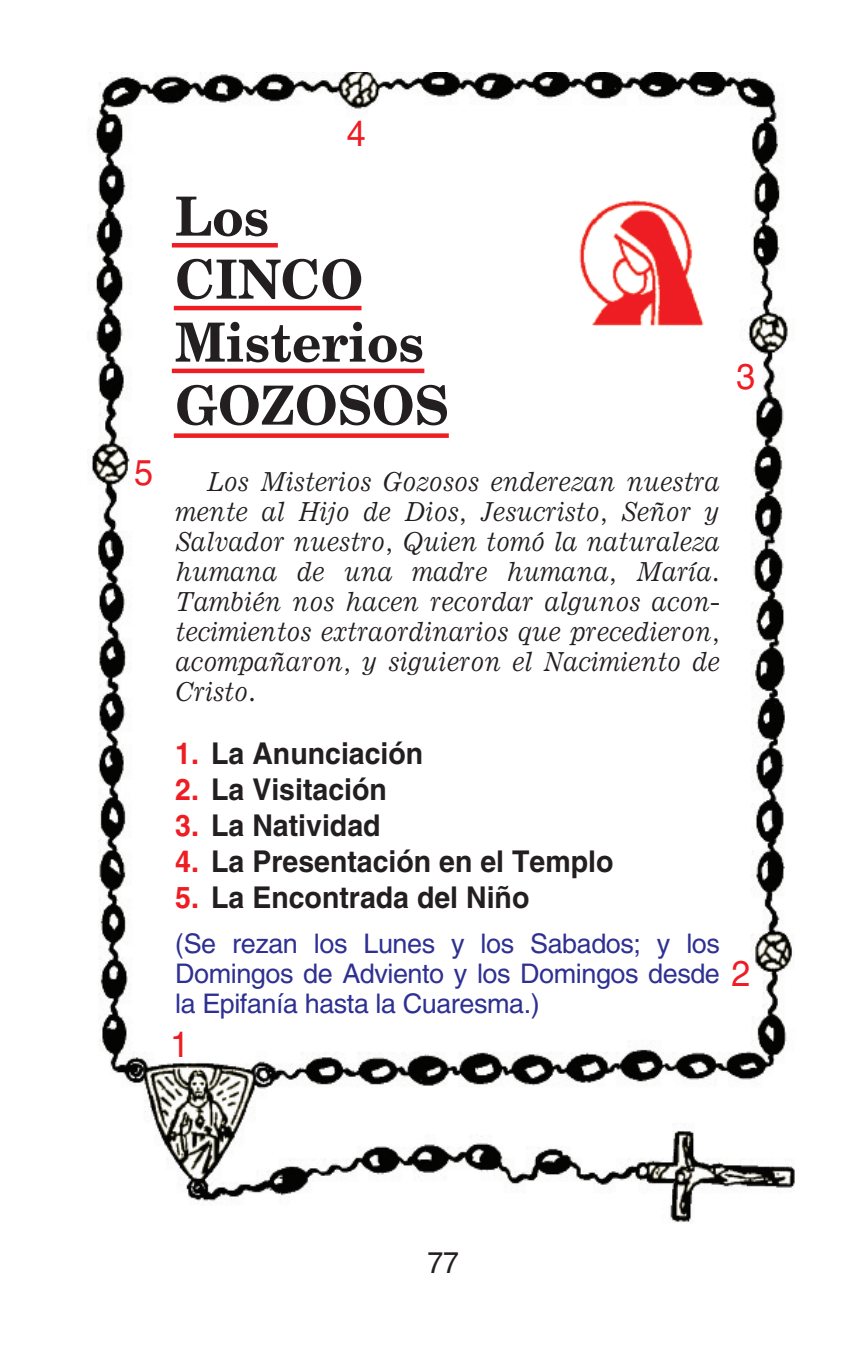
<style>
.page{position:relative;width:864px;height:1350px;background:#fff}
.page>*{position:absolute;margin:0;border:0;box-sizing:border-box;transform-origin:0 0}
.t1{font:700 54px/63px "New Century Schlbk";color:#231f20;scale:.95 1}
.t2{font:36px "Helvetica";color:#ee1d23;scale:.95 1}
.t3{font:700 30px "Helvetica";color:#231f20;scale:.95 1}
.t4{font:30px "Helvetica";color:#231f20;scale:.95 1}
.t5{font:italic 27px/30px "Ionic";letter-spacing:-.015em;color:#231f20;text-align:justify;scale:.95 1}
.t6{font:27px/30px "Helvetica";letter-spacing:-.015em;color:#2e3092;text-align:justify;scale:.95 1}
.s1{color:#ee1d23}
</style>
<div class="page">
<img style="left:87px;top:72px;width:707px;height:1152px">
<div style="left:333px;top:120px;width:47px;height:33px;background:#fff"></div>
<div style="left:729px;top:363px;width:33px;height:33px;background:#fff"></div>
<div style="left:130px;top:460px;width:27px;height:32px;background:#fff"></div>
<div style="left:578px;top:200px;width:144px;height:144px;background:#fff"></div>
<img style="left:579px;top:200px;width:125px;height:126px">
<div style="left:172px;top:243px;width:106px;height:5px;background:#ee1d23"></div>
<hr style="left:174px;top:306px;width:188px;height:4px;background:#ee1d23">
<hr style="left:172px;top:369px;width:252px;height:4px;background:#ee1d23">
<div style="left:174px;top:433px;width:275px;height:5px;background:#ee1d23"></div>
<h2 class="t2" style="left:134px;top:459px;width:22px">5</h2>
<h2 class="t2" style="left:347px;top:120px;width:22px">4</h2>
<h1 class="t1" style="left:175px;top:190px;width:289px">Los<br>CINCO<br>Misterios<br>GOZOSOS</h1>
<h2 class="t2" style="left:736px;top:363px;width:22px">3</h2>
<p class="t5" style="left:175px;top:468px;width:575px;text-indent:30px">Los Misterios Gozosos enderezan nuestra mente al Hijo de Dios, Jesucristo, Señor y Salvador nuestro, Quien tomó la naturaleza humana de una madre humana, María.<br>También nos hacen recordar algunos acon&shy;tecimientos extraordinarios que precedieron, acompañaron, y siguieron el Nacimiento de Cristo.</p>
<p class="t3" style="left:175px;top:742px;width:263px"><span class="s1">1.</span> La Anunciación</p>
<p class="t3" style="left:175px;top:778px;width:224px"><span class="s1">2.</span> La Visitación</p>
<p class="t3" style="left:175px;top:814px;width:218px"><span class="s1">3.</span> La Natividad</p>
<p class="t3" style="left:175px;top:850px;width:463px"><span class="s1">4.</span> La Presentación en el Templo</p>
<p class="t3" style="left:175px;top:886px;width:374px"><span class="s1">5.</span> La Encontrada del Niño</p>
<p class="t6" style="left:175px;top:931px;width:575px">(Se rezan los Lunes y los Sabados; y los Domingos de Adviento y los Domingos desde la Epifanía hasta la Cuaresma.)</p>
<h2 class="t2" style="left:170px;top:1032px;width:22px">1</h2>
<h2 class="t2" style="left:732px;top:960px;width:22px">2</h2>
<p class="t4" style="left:427px;top:1251px;width:35px">77</p>
</div>
